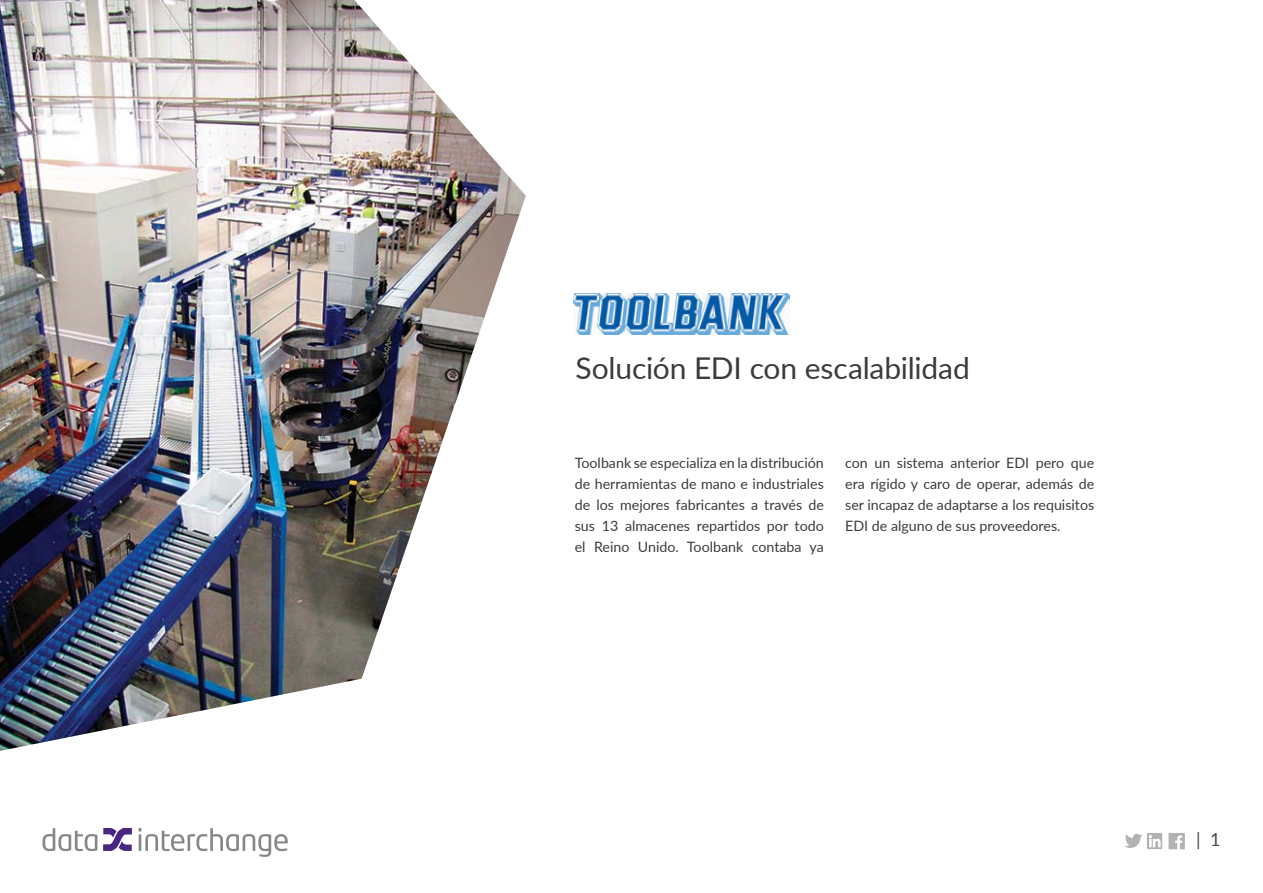
<style>
.page{position:relative;width:1263px;height:893px;background:#fff}
.page>*{position:absolute;margin:0;border:0;box-sizing:border-box;transform-origin:0 0}
.t1{font:30px "Lato";letter-spacing:-.005em;color:#3c3c3b}
.t2{font:18px "Lato";color:#4a4a49}
.t3{font:14.25px/21px "Lato";color:#3c3c3b;text-align:justify}
</style>
<div class="page">
<svg style="left:139px;top:828px;width:149px;height:29px"></svg>
<svg style="left:43px;top:828px;width:54px;height:23px"></svg>
<svg style="left:103px;top:828px;width:29px;height:23px"></svg>
<svg style="left:1168px;top:833px;width:17px;height:16px"></svg>
<svg style="left:1125px;top:833px;width:37px;height:16px"></svg>
<img style="left:0;top:0;width:526px;height:751px">
<img style="left:574px;top:293px;width:216px;height:41px">
<h1 class="t1" style="left:575px;top:346px;width:396px">Solución EDI con escalabilidad</h1>
<p class="t3" style="left:575px;top:451px;width:251px">Toolbank se especializa en la distribución de herramientas de mano e industriales de los mejores fabricantes a través de sus 13 almacenes repartidos por todo el Reino Unido. Toolbank contaba ya</p>
<p class="t3" style="left:845px;top:451px;width:251px">con un sistema anterior EDI pero que era rígido y caro de operar, además de ser incapaz de adaptarse a los requisitos EDI de alguno de sus proveedores.</p>
<p class="t2" style="left:1196px;top:827px;width:26px">| 1</p>
</div>
